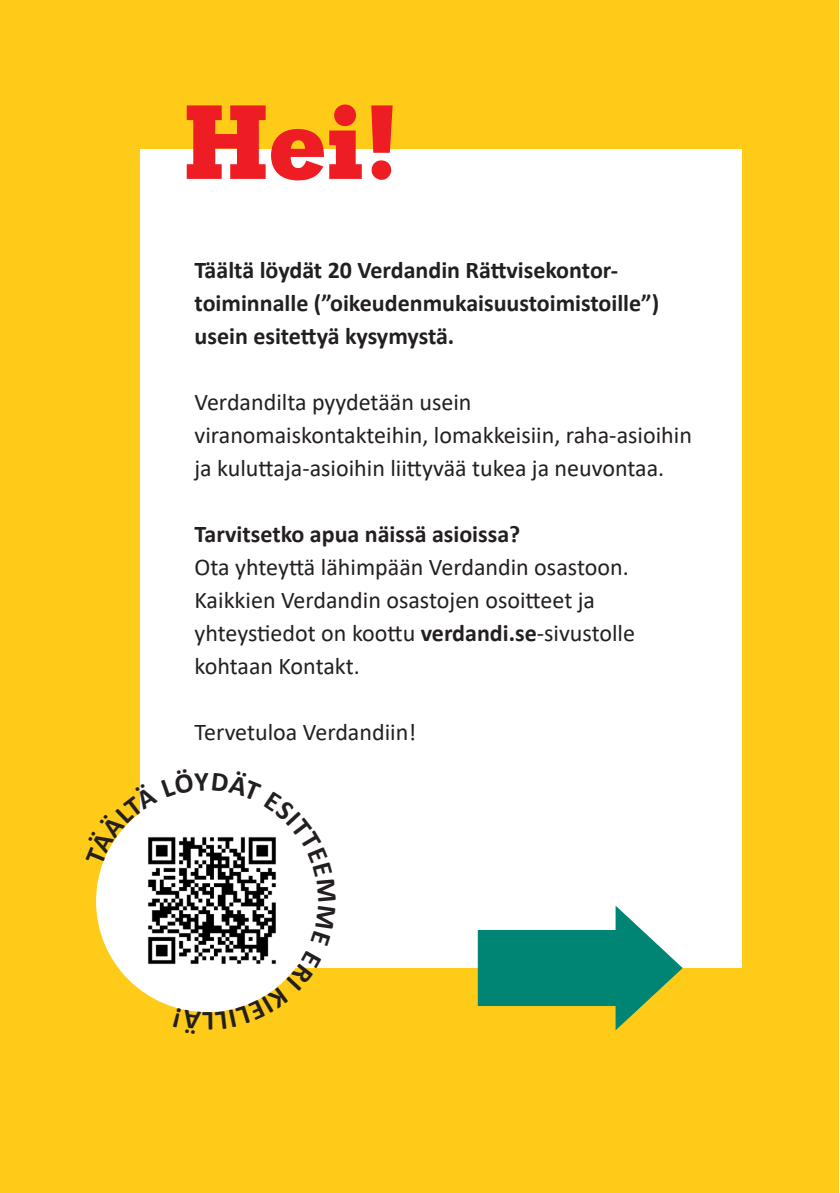
<style>
.page{position:relative;width:840px;height:1193px;background:#fff}
.page>*{position:absolute;margin:0;border:0;box-sizing:border-box;transform-origin:0 0}
.t1{font:700 104px "Osiris BQ";color:#ee1d23}
.Brödtext_utan_indrag_11_15_pkt{font:24px/33px "Calibri";color:#231f20}
.Brödtext_utan_indrag_11_15_pkt-2{font:700 24px/33px "Calibri";color:#231f20}
.s1{font-weight:700}
</style>
<div class="page">
<div style="left:0;top:0;width:838px;height:1193px;background:#fecc18"></div>
<div style="left:141px;top:149px;width:600px;height:818px;background:#fff"></div>
<div style="left:477px;top:930px;width:159px;height:76px;background:#008575"></div>
<svg style="left:615px;top:905px;width:67px;height:125px"></svg>
<svg style="left:96px;top:768px;width:240px;height:245px"></svg>
<p class="t1" style="left:184px;top:76px;width:214px">Hei!</p>
<p class="Brödtext_utan_indrag_11_15_pkt-2" style="left:194px;top:253px;width:466px">Täältä löydät 20 Verdandin Rättvisekontor&shy;toiminnalle (”oikeudenmukaisuustoimistoille”) usein esitettyä kysymystä.</p>
<p class="Brödtext_utan_indrag_11_15_pkt" style="left:194px;top:385px;width:498px">Verdandilta pyydetään usein viranomaiskontakteihin, lomakkeisiin, raha-asioihin ja kuluttaja-asioihin liittyvää tukea ja neuvontaa.</p>
<p class="Brödtext_utan_indrag_11_15_pkt" style="left:194px;top:517px;width:442px"><span class="s1">Tarvitsetko apua näissä asioissa?<br></span>Ota yhteyttä lähimpään Verdandin osastoon.<br>Kaikkien Verdandin osastojen osoitteet ja yhteystiedot on koottu <span class="s1">verdandi.se</span>-sivustolle kohtaan Kontakt.</p>
<p class="Brödtext_utan_indrag_11_15_pkt" style="left:194px;top:715px;width:223px">Tervetuloa Verdandiin!</p>
</div>
